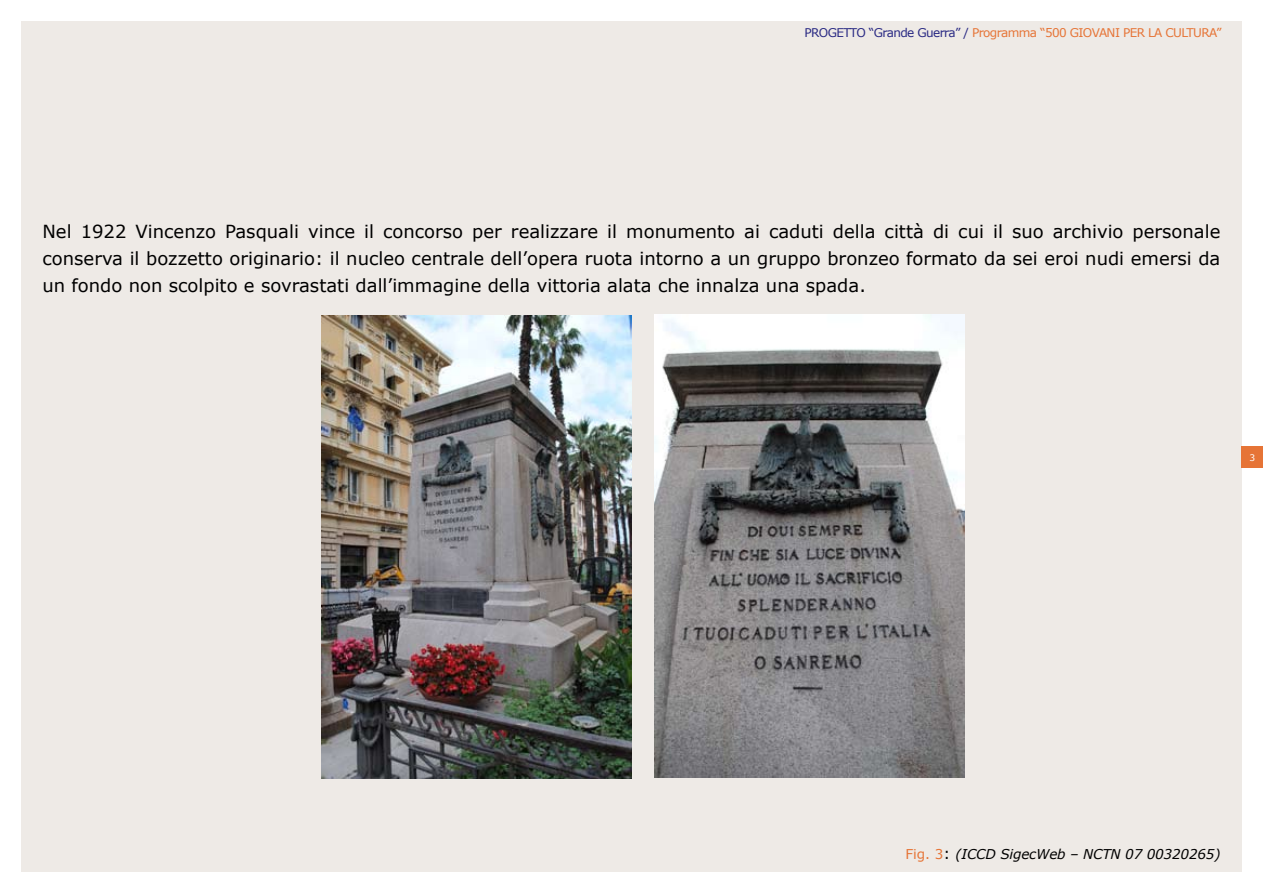
<style>
.page{position:relative;width:1263px;height:893px;background:#fff}
.page>*{position:absolute;margin:0;border:0;box-sizing:border-box;transform-origin:0 0}
.t1{font:18px/27px "Verdana";color:#000;text-align:justify}
.t2{font:italic 13.5px "Verdana";letter-spacing:-.01em;color:#000}
.t3{font:12px "Verdana";letter-spacing:-.05em;color:#e67436}
.t4{font:9px "Verdana";color:#fff}
.s1{color:#292983}
.s2{font-style:normal;color:#e67436}
.s3{font-style:normal;font-size:15px}
</style>
<div class="page">
<div style="left:21px;top:21px;width:1221px;height:851px;background:#eeeae6"></div>
<div style="left:1242px;top:446px;width:21px;height:22px;background:#e67436"></div>
<img style="left:322px;top:316px;width:309px;height:462px">
<img style="left:655px;top:315px;width:309px;height:462px">
<p class="t3" style="left:804px;top:25px;width:418px"><span class="s1">PROGETTO “Grande Guerra” /</span> Programma “500 GIOVANI PER LA CULTURA”</p>
<p class="t1" style="left:43px;top:217px;width:1179px">Nel 1922 Vincenzo Pasquali vince il concorso per realizzare il monumento ai caduti della città di cui il suo archivio personale conserva il bozzetto originario: il nucleo centrale dell’opera ruota intorno a un gruppo bronzeo formato da sei eroi nudi emersi da un fondo non scolpito e sovrastati dall’immagine della vittoria alata che innalza una spada.</p>
<p class="t4" style="left:1249px;top:451px;width:6px">3</p>
<p class="t2" style="left:905px;top:845px;width:317px"><span class="s2">Fig. 3</span><span class="s3">:</span> (ICCD SigecWeb – NCTN 07 00320265)</p>
</div>
